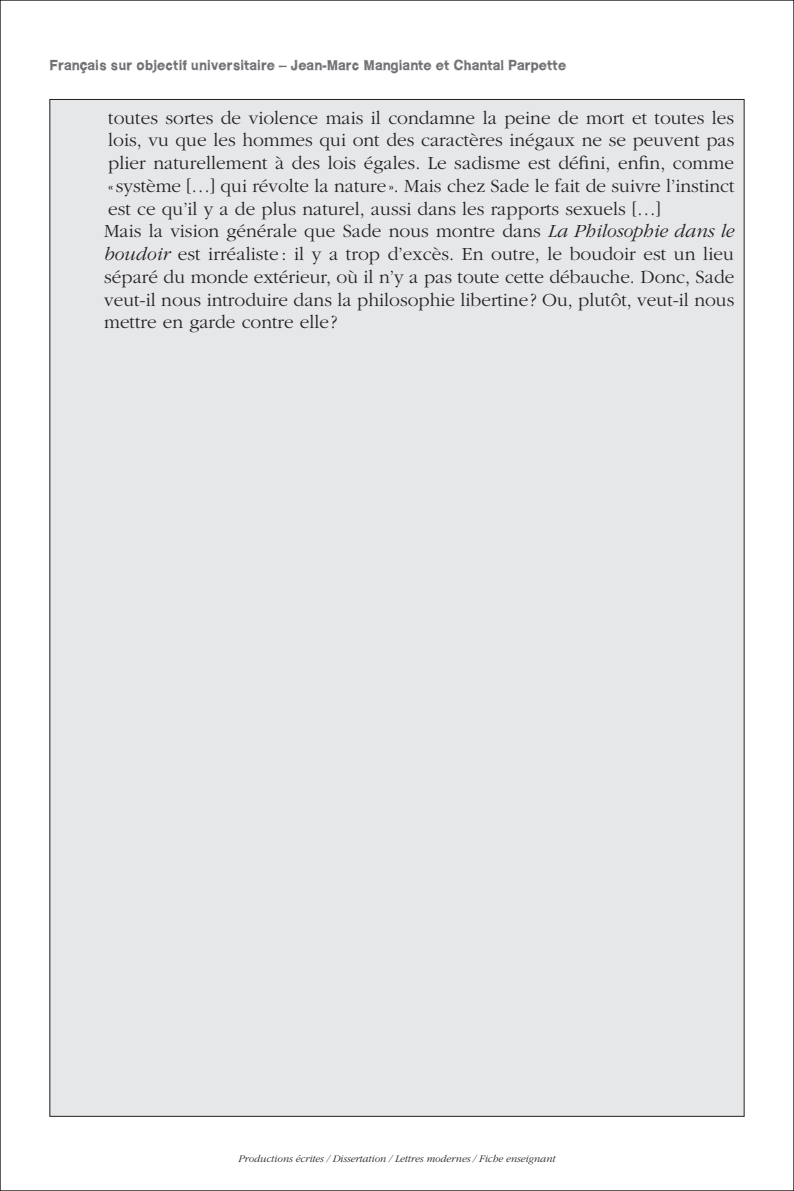
<style>
.page{position:relative;width:794px;height:1191px;background:#fff}
.page>*{position:absolute;margin:0;border:0;box-sizing:border-box;transform-origin:0 0}
.t1{font:300 19.25px/22.8px "Garamond";color:#231f20}
.t2{font:700 14px "WCROUGHTRAD Bta";color:#6c6d70}
.t3{font:italic 300 10.5px "Garamond";color:#231f20}
.s1{font-style:italic}
</style>
<div class="page">
<div style="left:50px;top:99px;width:694px;height:1017px;background:#e6e7e9"></div>
<p class="t2" style="left:50px;top:57px;width:518px">Français sur objectif universitaire – Jean-Marc Mangiante et Chantal Parpette</p>
<p class="t1" style="left:104px;top:107px;width:632px">toutes sortes de violence mais il condamne la peine de mort et toutes les lois, vu que les hommes qui ont des caractères inégaux ne se peuvent pas plier naturellement à des lois égales. Le sadisme est défini, enfin, comme « système […] qui révolte la nature». Mais chez Sade le fait de suivre l’instinct est ce qu’il y a de plus naturel, aussi dans les rapports sexuels […]<br>Mais la vision générale que Sade nous montre dans <span class="s1">La Philosophie dans le boudoir</span> est irréaliste : il y a trop d’excès. En outre, le boudoir est un lieu séparé du monde extérieur, où il n’y a pas toute cette débauche. Donc, Sade veut-il nous introduire dans la philosophie libertine? Ou, plutôt, veut-il nous mettre en garde contre elle?</p>
<p class="t3" style="left:238px;top:1152px;width:319px">Productions écrites / Dissertation / Lettres modernes / Fiche enseignant</p>
</div>
